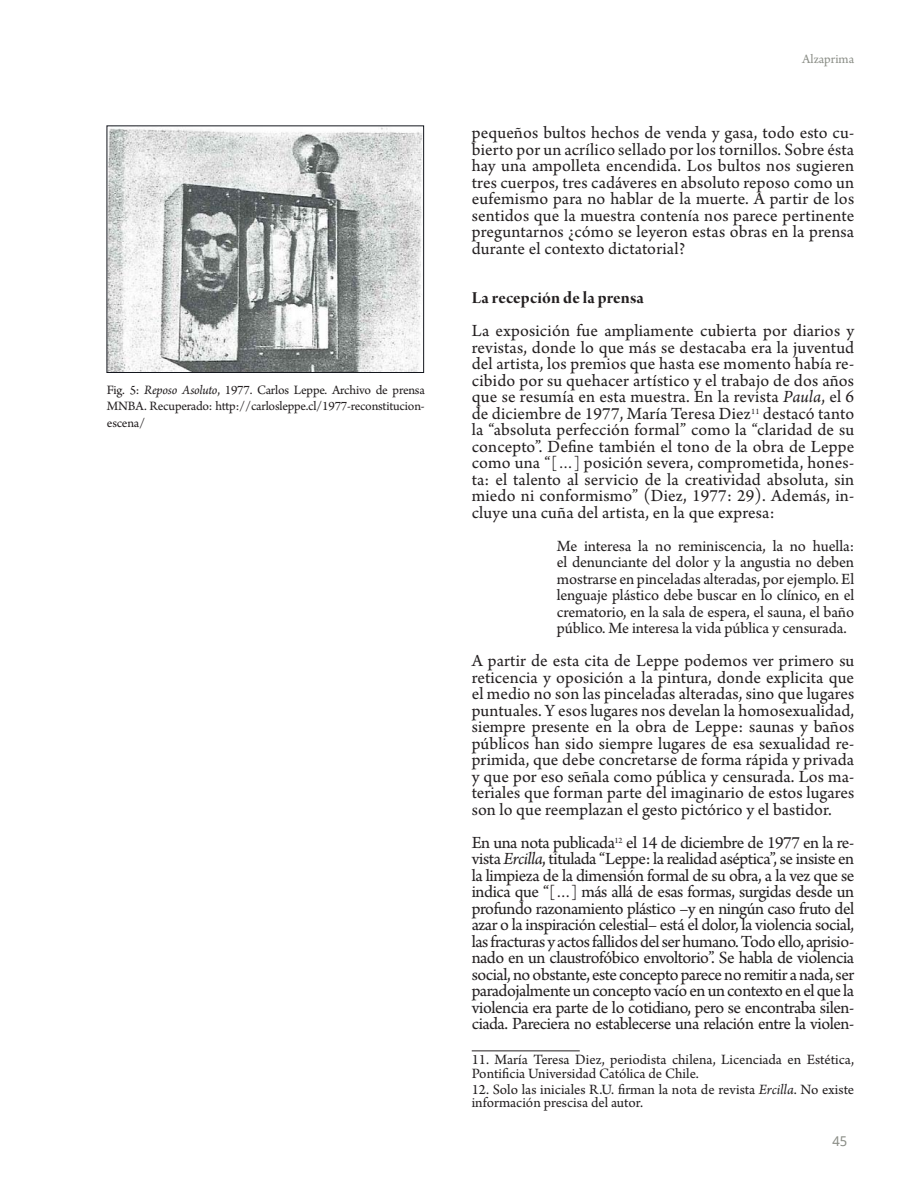
<style>
.page{position:relative;width:918px;height:1188px;background:#fff}
.page>*{position:absolute;margin:0;border:0;box-sizing:border-box;transform-origin:0 0}
.t1{font:18px/16.5px "Arno Pro";letter-spacing:.005em;color:#231f20;text-align:justify}
.t2{font:18px "Arno Pro Bold Display";letter-spacing:.005em;color:#231f20}
.t3{font:16.5px/16.5px "Arno Pro";letter-spacing:-.01em;color:#231f20;text-align:justify}
.t4{font:15px/13.5px "Arno Pro";color:#231f20}
.t5{font:13.5px/16.2px "Arno Pro";letter-spacing:-.015em;color:#231f20;text-align:justify}
.t6{font:13.5px "Arno Pro";color:#8b8e87}
.t7{font:13.5px "Droid Sans";color:#8b8e87}
.s1{font-style:italic}
.s2{font-size:16.5px}
</style>
<div class="page">
<hr style="left:472px;top:1050px;width:108px;height:1px;background:#231f20">
<img style="left:109px;top:128px;width:313px;height:243px">
<div style="left:107px;top:126px;width:317px;height:247px;border:1px solid #13161d"></div>
<p class="t5" style="left:107px;top:383px;width:319px">Fig. 5: <span class="s1">Reposo Asoluto</span>, 1977. Carlos Leppe. Archivo de prensa MNBA. Recuperado: http://carlosleppe.cl/1977-reconstitucion&shy;escena/</p>
<p class="t6" style="left:802px;top:51px;width:54px">Alzaprima</p>
<p class="t1" style="left:472px;top:125px;width:384px">pequeños bultos hechos de venda y gasa, todo esto cu&shy;bierto por un acrílico sellado por los tornillos. Sobre ésta hay una ampolleta encendida. Los bultos nos sugieren tres cuerpos, tres cadáveres en absoluto reposo como un eufemismo para no hablar de la muerte. A partir de los sentidos que la muestra contenía nos parece pertinente preguntarnos ¿cómo se leyeron estas obras en la prensa durante el contexto dictatorial?</p>
<p class="t2" style="left:472px;top:288px;width:174px">La recepción de la prensa</p>
<p class="t1" style="left:472px;top:323px;width:384px">La exposición fue ampliamente cubierta por diarios y revistas, donde lo que más se destacaba era la juventud del artista, los premios que hasta ese momento había re&shy;cibido por su quehacer artístico y el trabajo de dos años que se resumía en esta muestra. En la revista <span class="s1">Paula</span>, el 6 de diciembre de 1977, María Teresa Diez<sup>11</sup> destacó tanto la “absoluta perfección formal” como la “claridad de su concepto”. Define también el tono de la obra de Leppe como una “<span class="s2">[…]</span> posición severa, comprometida, hones&shy;ta: el talento al servicio de la creatividad absoluta, sin miedo ni conformismo” (Diez, 1977: 29). Además, in&shy;cluye una cuña del artista, en la que expresa:</p>
<p class="t3" style="left:557px;top:538px;width:299px">Me interesa la no reminiscencia, la no huella: el denunciante del dolor y la angustia no deben mostrarse en pinceladas alteradas, por ejemplo. El lenguaje plástico debe buscar en lo clínico, en el crematorio, en la sala de espera, el sauna, el baño público. Me interesa la vida pública y censurada.</p>
<p class="t1" style="left:472px;top:653px;width:384px">A partir de esta cita de Leppe podemos ver primero su reticencia y oposición a la pintura, donde explicita que el medio no son las pinceladas alteradas, sino que lugares puntuales. Y esos lugares nos develan la homosexualidad, siempre presente en la obra de Leppe: saunas y baños públicos han sido siempre lugares de esa sexualidad re&shy;primida, que debe concretarse de forma rápida y privada y que por eso señala como pública y censurada. Los ma&shy;teriales que forman parte del imaginario de estos lugares son lo que reemplazan el gesto pictórico y el bastidor.</p>
<p class="t1" style="left:472px;top:835px;width:384px">En una nota publicada<sup>12</sup> el 14 de diciembre de 1977 en la re&shy;vista <span class="s1">Ercilla</span>, titulada “Leppe: la realidad aséptica”, se insiste en la limpieza de la dimensión formal de su obra, a la vez que se indica que “<span class="s2">[…]</span> más allá de esas formas, surgidas desde un profundo razonamiento plástico –y en ningún caso fruto del azar o la inspiración celestial– está el dolor, la violencia social, las fracturas y actos fallidos del ser humano. Todo ello, aprisio&shy;nado en un claustrofóbico envoltorio”. Se habla de violencia social, no obstante, este concepto parece no remitir a nada, ser paradojalmente un concepto vacío en un contexto en el que la violencia era parte de lo cotidiano, pero se encontraba silen&shy;ciada. Pareciera no establecerse una relación entre la violen-</p>
<p class="t4" style="left:472px;top:1054px;width:384px">11. María Teresa Diez, periodista chilena, Licenciada en Estética,<br>Pontificia Universidad Católica de Chile.</p>
<p class="t4" style="left:472px;top:1083px;width:384px">12. Solo las iniciales R.U. firman la nota de revista <span class="s1">Ercilla</span>. No existe información prescisa del autor.</p>
<p class="t7" style="left:833px;top:1134px;width:16px">45</p>
</div>
